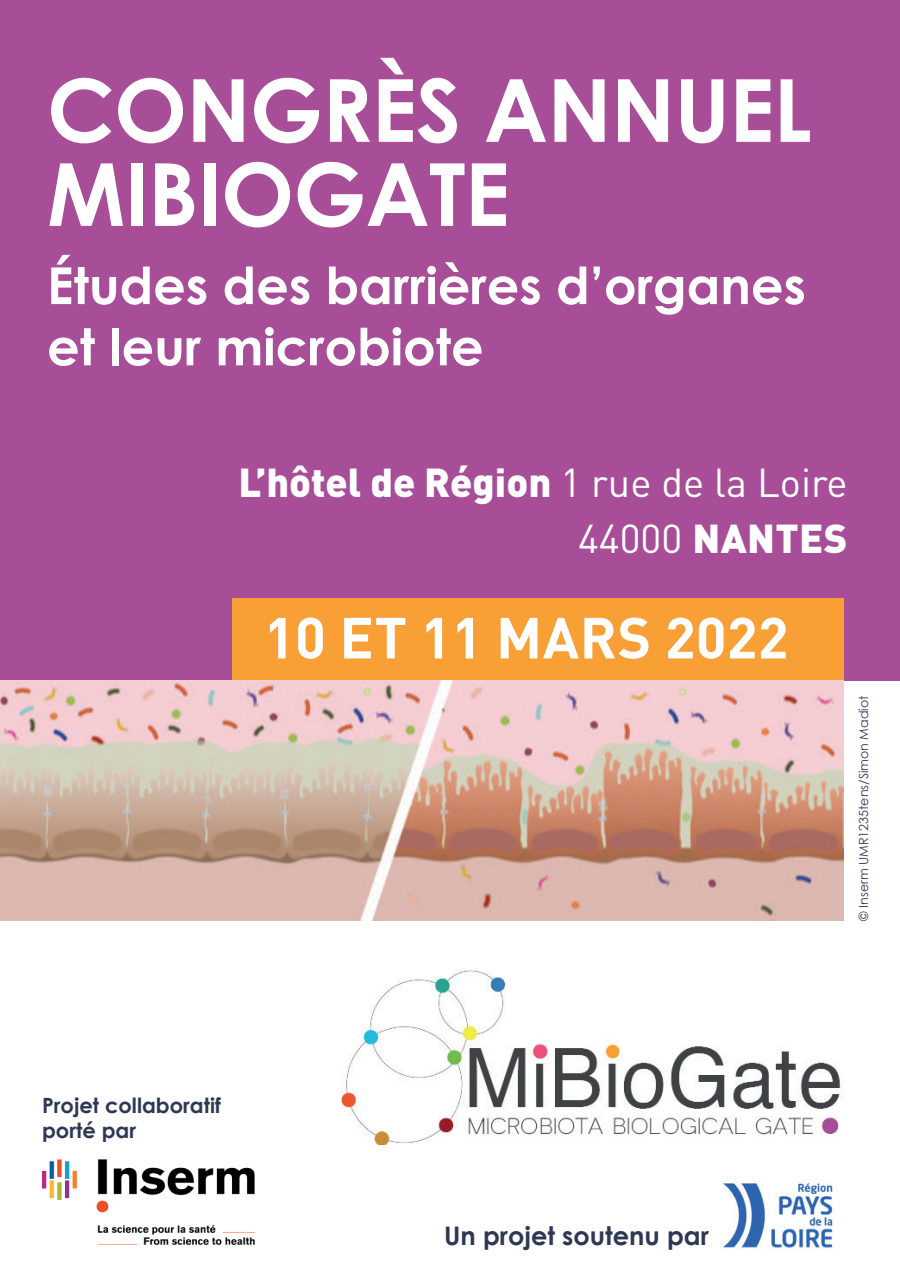
<style>
.page{position:relative;width:900px;height:1276px;background:#fff}
.page>*{position:absolute;margin:0;border:0;box-sizing:border-box;transform-origin:0 0}
.t1{font:700 87px/84px "Century Gothic";letter-spacing:-.01em;color:#fff}
.t2{font:700 57px "DIN Pro";color:#fff}
.t3{font:700 51px/61.2px "Century Gothic";color:#fff}
.t4{font:900 39.9px/55.5px "DIN Pro";color:#fff;text-align:right}
.t5{font:700 25.5px "Century Gothic";color:#2e3854}
.t6{font:700 21px/25.2px "Century Gothic";color:#2e3854}
.t7{font:12.6px "Century Gothic";color:#2e3854}
.s1{font-weight:400}
</style>
<div class="page">
<div style="left:0;top:0;width:900px;height:680px;background:#a84e99"></div>
<div style="left:232px;top:598px;width:611px;height:82px;background:#f89f36"></div>
<img style="left:342px;top:971px;width:499px;height:173px">
<img style="left:0;top:680px;width:843px;height:240px">
<img style="left:43px;top:1159px;width:211px;height:85px">
<img style="left:723px;top:1182px;width:110px;height:66px">
<h1 class="t1" style="left:47px;top:66px;width:766px">CONGRÈS ANNUEL<br>MIBIOGATE</h1>
<p class="t3" style="left:47px;top:254px;width:760px">Études des barrières d’organes et leur microbiote</p>
<p class="t4" style="left:238px;top:454px;width:611px">L’hôtel de Région <span class="s1">1 rue de la Loire<br>44000</span> NANTES</p>
<p class="t2" style="left:264px;top:599px;width:526px">10 ET 11 MARS 2022</p>
<p class="t7" style="left:855px;top:920px;width:226px;rotate:-90deg">© Inserm UMR1235tens/Simon Madiot</p>
<p class="t6" style="left:42px;top:1092px;width:180px">Projet collaboratif porté par</p>
<p class="t5" style="left:444px;top:1219px;width:266px">Un projet soutenu par</p>
</div>
